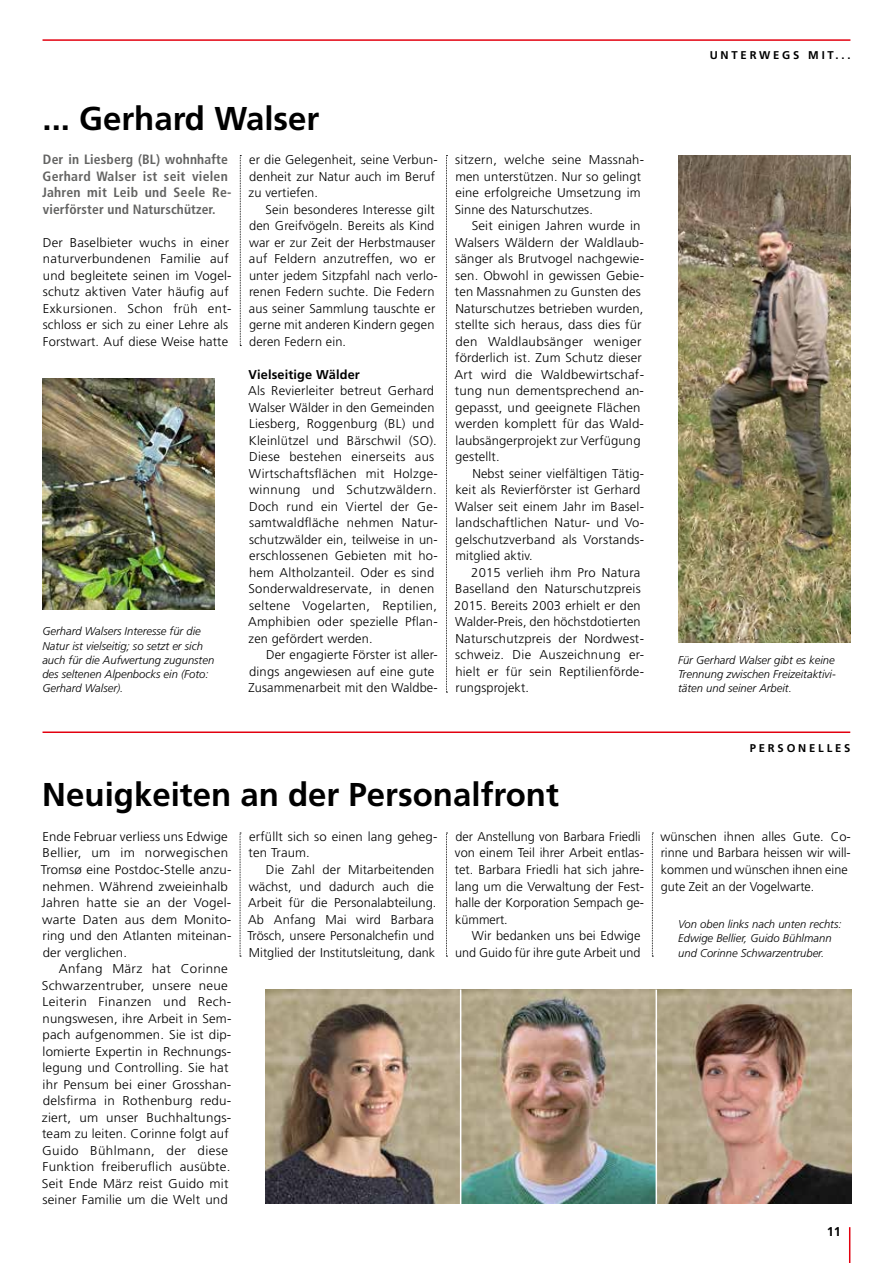
<style>
.page{position:relative;width:893px;height:1263px;background:#fff}
.page>*{position:absolute;margin:0;border:0;box-sizing:border-box;transform-origin:0 0}
.t1{font:700 33px "Frutiger";color:#000}
.t2{font:700 condensed 13.5px/16.5px "Frutiger";letter-spacing:.01em;color:#636362}
.t3{font:300 12.75px/16.5px "Frutiger";letter-spacing:.01em;color:#000}
.t4{font:300 12.75px/16.5px "Frutiger";letter-spacing:.01em;color:#000;scale:1.05 1}
.t5{font:300 12.75px/16.5px "Frutiger";letter-spacing:.01em;color:#000;scale:1.04 1}
.t6{font:700 12.75px "Frutiger";letter-spacing:.01em;color:#000}
.t7{font:italic 300 11.25px/14.2px "Frutiger";color:#000}
.t8{font:700 11.25px "Frutiger";letter-spacing:.25em;color:#000}
</style>
<div class="page">
<hr style="left:849px;top:1227px;width:1px;height:36px;background:#e3000f">
<hr style="left:43px;top:39px;width:807px;height:2px;background:#e3000f">
<hr style="left:43px;top:731px;width:807px;height:2px;background:#e3000f">
<img style="left:42px;top:379px;width:173px;height:231px">
<img style="left:678px;top:156px;width:172px;height:487px">
<img style="left:266px;top:989px;width:585px;height:215px">
<hr style="left:460px;top:989px;width:1px;height:215px;background:#fff">
<hr style="left:656px;top:989px;width:1px;height:215px;background:#fff">
<svg style="left:240px;top:155px;width:1px;height:191px"></svg>
<svg style="left:240px;top:833px;width:1px;height:124px"></svg>
<svg style="left:446px;top:833px;width:1px;height:124px"></svg>
<svg style="left:652px;top:833px;width:1px;height:124px"></svg>
<svg style="left:446px;top:155px;width:1px;height:538px"></svg>
<h1 class="t1" style="left:43px;top:99px;width:278px">... Gerhard Walser</h1>
<p class="t2" style="left:42px;top:151px;width:191px">Der in Liesberg (BL) wohnhafte<br>Gerhard Walser ist seit vielen<br>Jahren mit Leib und Seele Re&shy;vierförster und Naturschützer.</p>
<p class="t3" style="left:43px;top:234px;width:190px">Der Baselbieter wuchs in einer naturverbundenen Familie auf und begleitete seinen im Vogel&shy;schutz aktiven Vater häufig auf<br>Exkursionen. Schon früh ent&shy;schloss er sich zu einer Lehre als<br>Forstwart. Auf diese Weise hatte</p>
<p class="t7" style="left:42px;top:624px;width:173px">Gerhard Walsers Interesse für die<br>Natur ist vielseitig; so setzt er sich auch für die Aufwertung zugunsten des seltenen Alpenbocks ein (Foto:<br>Gerhard Walser).</p>
<p class="t3" style="left:249px;top:152px;width:191px">er die Gelegenheit, seine Verbun&shy;denheit zur Natur auch im Beruf zu vertiefen.</p>
<p class="t3" style="left:249px;top:201px;width:190px;text-indent:16px">Sein besonderes Interesse gilt den Greifvögeln. Bereits als Kind war er zur Zeit der Herbstmauser auf Feldern anzutreffen, wo er unter jedem Sitzpfahl nach verlo&shy;renen Federn suchte. Die Federn aus seiner Sammlung tauschte er gerne mit anderen Kindern gegen deren Federn ein.</p>
<p class="t6" style="left:249px;top:367px;width:113px">Vielseitige Wälder</p>
<p class="t3" style="left:248px;top:383px;width:191px">Als Revierleiter betreut Gerhard<br>Walser Wälder in den Gemeinden<br>Liesberg, Roggenburg (BL) und<br>Kleinlützel und Bärschwil (SO).<br>Diese bestehen einerseits aus<br>Wirtschaftsflächen mit Holzge&shy;winnung und Schutzwäldern.<br>Doch rund ein Viertel der Ge&shy;samtwaldfläche nehmen Natur&shy;schutzwälder ein, teilweise in un&shy;erschlossenen Gebieten mit ho&shy;hem Altholzanteil. Oder es sind<br>Sonderwaldreservate, in denen seltene Vogelarten, Reptilien,<br>Amphibien oder spezielle Pflan&shy;zen gefördert werden.</p>
<p class="t3" style="left:248px;top:647px;width:191px;text-indent:18px">Der engagierte Förster ist aller&shy;dings angewiesen auf eine gute<br>Zusammenarbeit mit den Waldbe-</p>
<p class="t3" style="left:455px;top:152px;width:191px">sitzern, welche seine Massnah&shy;men unterstützen. Nur so gelingt eine erfolgreiche Umsetzung im<br>Sinne des Naturschutzes.</p>
<p class="t5" style="left:454px;top:218px;width:184px;text-indent:17px">Seit einigen Jahren wurde in<br>Walsers Wäldern der Waldlaub&shy;sänger als Brutvogel nachgewie&shy;sen. Obwohl in gewissen Gebie&shy;ten Massnahmen zu Gunsten des<br>Naturschutzes betrieben wurden, stellte sich heraus, dass dies für den Waldlaubsänger weniger förderlich ist. Zum Schutz dieser<br>Art wird die Waldbewirtschaf&shy;tung nun dementsprechend an&shy;gepasst, und geeignete Flächen werden komplett für das Wald&shy;laubsängerprojekt zur Verfügung gestellt.</p>
<p class="t3" style="left:455px;top:465px;width:190px;text-indent:17px">Nebst seiner vielfältigen Tätig&shy;keit als Revierförster ist Gerhard<br>Walser seit einem Jahr im Basel&shy;landschaftlichen Natur- und Vo&shy;gelschutzverband als Vorstands&shy;mitglied aktiv.</p>
<p class="t3" style="left:454px;top:564px;width:191px;text-indent:17px">2015 verlieh ihm Pro Natura<br>Baselland den Naturschutzpreis<br>2015. Bereits 2003 erhielt er den<br>Walder-Preis, den höchstdotierten<br>Naturschutzpreis der Nordwest&shy;schweiz. Die Auszeichnung er&shy;hielt er für sein Reptilienförde&shy;rungsprojekt.</p>
<p class="t8" style="left:710px;top:49px;width:142px">UNTERWEGS MIT...</p>
<p class="t7" style="left:678px;top:653px;width:159px;text-align:justify">Für Gerhard Walser gibt es keine Trennung zwischen Freizeitaktivi&shy;täten und seiner Arbeit.</p>
<h1 class="t1" style="left:42px;top:775px;width:518px">Neuigkeiten an der Personalfront</h1>
<p class="t3" style="left:41px;top:828px;width:192px">Ende Februar verliess uns Edwige<br>Bellier, um im norwegischen<br>Tromsø eine Postdoc-Stelle anzu&shy;nehmen. Während zweieinhalb<br>Jahren hatte sie an der Vogel&shy;warte Daten aus dem Monito&shy;ring und den Atlanten miteinan&shy;der verglichen.</p>
<p class="t4" style="left:42px;top:960px;width:182px;text-indent:17px">Anfang März hat Corinne<br>Schwarzentruber, unsere neue<br>Leiterin Finanzen und Rech&shy;nungswesen, ihre Arbeit in Sem&shy;pach aufgenommen. Sie ist dip&shy;lomierte Expertin in Rechnungs&shy;legung und Controlling. Sie hat ihr Pensum bei einer Grosshan&shy;delsfirma in Rothenburg redu&shy;ziert, um unser Buchhaltungs&shy;team zu leiten. Corinne folgt auf<br>Guido Bühlmann, der diese<br>Funktion freiberuflich ausübte.<br>Seit Ende März reist Guido mit seiner Familie um die Welt und</p>
<p class="t3" style="left:249px;top:828px;width:190px">erfüllt sich so einen lang geheg&shy;ten Traum.</p>
<p class="t3" style="left:247px;top:861px;width:191px;text-indent:19px">Die Zahl der Mitarbeitenden wächst, und dadurch auch die<br>Arbeit für die Personalabteilung.<br>Ab Anfang Mai wird Barbara<br>Trösch, unsere Personalchefin und<br>Mitglied der Institutsleitung, dank</p>
<p class="t3" style="left:455px;top:828px;width:191px">der Anstellung von Barbara Friedli von einem Teil ihrer Arbeit entlas&shy;tet. Barbara Friedli hat sich jahre&shy;lang um die Verwaltung der Fest&shy;halle der Korporation Sempach ge&shy;kümmert.</p>
<p class="t3" style="left:455px;top:927px;width:187px;text-align:right">Wir bedanken uns bei Edwige und Guido für ihre gute Arbeit und</p>
<p class="t8" style="left:750px;top:742px;width:102px">PERSONELLES</p>
<p class="t3" style="left:660px;top:828px;width:192px">wünschen ihnen alles Gute. Co&shy;rinne und Barbara heissen wir will&shy;kommen und wünschen ihnen eine gute Zeit an der Vogelwarte.</p>
<p class="t7" style="left:678px;top:917px;width:165px">Von oben links nach unten rechts:<br>Edwige Bellier, Guido Bühlmann und Corinne Schwarzentruber.</p>
<p class="t6" style="left:827px;top:1224px;width:16px">11</p>
</div>
